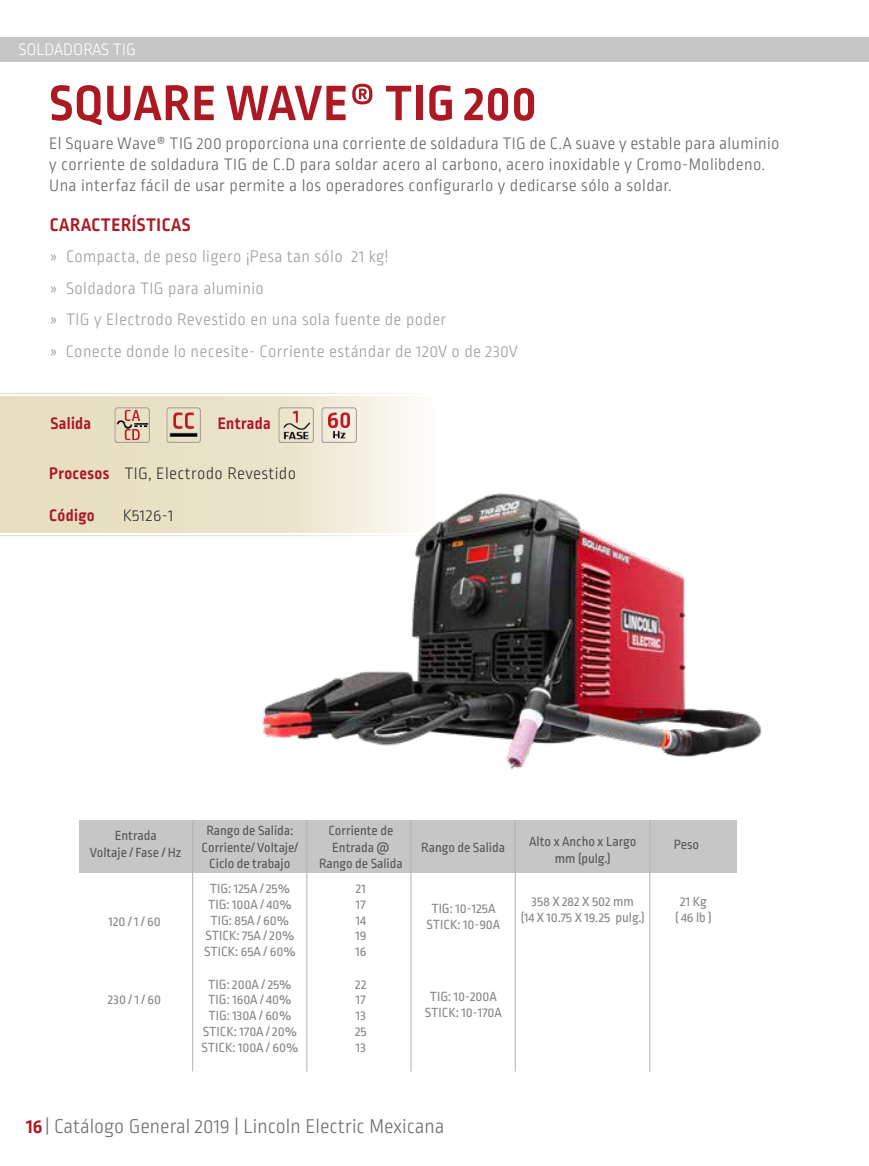
<style>
.page{position:relative;width:869px;height:1166px;background:#fff}
.page>*{position:absolute;margin:0;border:0;box-sizing:border-box;transform-origin:0 0}
.t1{font:700 52.5px "Ropa Sans Pro";letter-spacing:.02em;color:#ad1923}
.t2{font:300 21px "Ropa Sans Pro";color:#706f6f}
.t3{font:700 19.25px "Ropa Sans Pro";letter-spacing:.03em;color:#ad1923}
.t4{font:300 17.5px/21px "Ropa Sans Pro";letter-spacing:.02em;color:#646363}
.t5{font:300 17.5px/31.5px "Ropa Sans Pro";letter-spacing:.02em;color:#9d9d9c}
.t6{font:300 17.5px "Ropa Sans Pro";letter-spacing:.02em;color:#000}
.t7{font:700 17.5px "Ropa Sans Pro";letter-spacing:.02em;color:#ac182d}
.t8{font:300 17.5px "Ropa Sans Pro";color:#fff}
.t9{font:14px/15.8px "Ropa Sans Pro";color:#878787;text-align:center}
.t10{font:14px/16.8px "Ropa Sans Pro";color:#575756;text-align:center}
.s1{font-weight:700;color:#ac182d}
.s2{font-weight:700;color:#ad1923}
</style>
<div class="page">
<svg style="left:0;top:393px;width:414px;height:143px"></svg>
<svg style="left:0;top:396px;width:414px;height:137px"></svg>
<div style="left:0;top:37px;width:868px;height:25px;background:#c6c6c6"></div>
<img style="left:166px;top:408px;width:34px;height:34px">
<img style="left:278px;top:408px;width:35px;height:34px">
<img style="left:322px;top:408px;width:34px;height:34px">
<img style="left:115px;top:408px;width:34px;height:34px">
<div style="left:79px;top:820px;width:657px;height:53px;background:#c6c6c6"></div>
<hr style="left:192px;top:820px;width:1px;height:251px;background:#b3b2b2">
<hr style="left:306px;top:820px;width:1px;height:251px;background:#b3b2b2">
<hr style="left:410px;top:820px;width:1px;height:251px;background:#b3b2b2">
<hr style="left:514px;top:820px;width:1px;height:251px;background:#b3b2b2">
<hr style="left:649px;top:820px;width:1px;height:251px;background:#b3b2b2">
<img style="left:241px;top:490px;width:521px;height:280px">
<p class="t8" style="left:19px;top:40px;width:119px">SOLDADORAS TIG</p>
<h1 class="t1" style="left:49px;top:73px;width:488px">SQUARE WAVE® TIG 200</h1>
<p class="t4" style="left:49px;top:133px;width:731px">El Square Wave® TIG 200 proporciona una corriente de soldadura TIG de C.A suave y estable para aluminio y corriente de soldadura TIG de C.D para soldar acero al carbono, acero inoxidable y Cromo-Molibdeno.<br>Una interfaz fácil de usar permite a los operadores configurarlo y dedicarse sólo a soldar.</p>
<h3 class="t3" style="left:50px;top:214px;width:142px">CARACTERÍSTICAS</h3>
<p class="t5" style="left:50px;top:242px;width:469px">» Compacta, de peso ligero ¡Pesa tan sólo 21 kg!<br>» Soldadora TIG para aluminio<br>» TIG y Electrodo Revestido en una sola fuente de poder<br>» Conecte donde lo necesite- Corriente estándar de 120V o de 230V</p>
<p class="t7" style="left:50px;top:414px;width:42px">Salida</p>
<p class="t6" style="left:49px;top:464px;width:248px"><span class="s1">Procesos</span> TIG, Electrodo Revestido</p>
<p class="t7" style="left:218px;top:414px;width:54px">Entrada</p>
<p class="t7" style="left:49px;top:505px;width:47px">Código</p>
<p class="t6" style="left:123px;top:506px;width:52px">K5126-1</p>
<p class="t10" style="left:90px;top:828px;width:93px">Entrada<br>Voltaje / Fase / Hz</p>
<p class="t9" style="left:108px;top:914px;width:54px">120 / 1 / 60</p>
<p class="t9" style="left:108px;top:993px;width:55px">230 / 1 / 60</p>
<p class="t10" style="left:201px;top:822px;width:98px">Rango de Salida:<br>Corriente/ Voltaje/<br>Ciclo de trabajo</p>
<p class="t10" style="left:319px;top:822px;width:85px">Corriente de<br>Entrada @<br>Rango de Salida</p>
<p class="t10" style="left:529px;top:834px;width:109px">Alto x Ancho x Largo mm (pulg.)</p>
<p class="t10" style="left:421px;top:839px;width:85px">Rango de Salida</p>
<p class="t10" style="left:673px;top:837px;width:27px">Peso</p>
<p class="t9" style="left:204px;top:881px;width:93px">TIG: 125A / 25%<br>TIG: 100A / 40%<br>TIG: 85A / 60%<br>STICK: 75A / 20%<br>STICK: 65A / 60%</p>
<p class="t9" style="left:355px;top:881px;width:13px;text-align:justify">21<br>17<br>14<br>19<br>16</p>
<p class="t9" style="left:355px;top:977px;width:13px;text-align:justify">22<br>17<br>13<br>25<br>13</p>
<p class="t9" style="left:201px;top:977px;width:98px">TIG: 200A / 25%<br>TIG: 160A / 40%<br>TIG: 130A / 60%<br>STICK: 170A / 20%<br>STICK: 100A / 60%</p>
<p class="t9" style="left:426px;top:901px;width:75px">TIG: 10-125A<br>STICK: 10-90A</p>
<p class="t9" style="left:520px;top:894px;width:125px">358 X 282 X 502 mm<br>(14 X 10.75 X 19.25 pulg.)</p>
<p class="t9" style="left:675px;top:894px;width:38px">21 Kg<br>( 46 lb )</p>
<p class="t9" style="left:424px;top:990px;width:79px">TIG: 10-200A<br>STICK: 10-170A</p>
<h2 class="t2" style="left:26px;top:1115px;width:419px"><span class="s2">16</span> | Catálogo General 2019 | Lincoln Electric Mexicana</h2>
</div>
